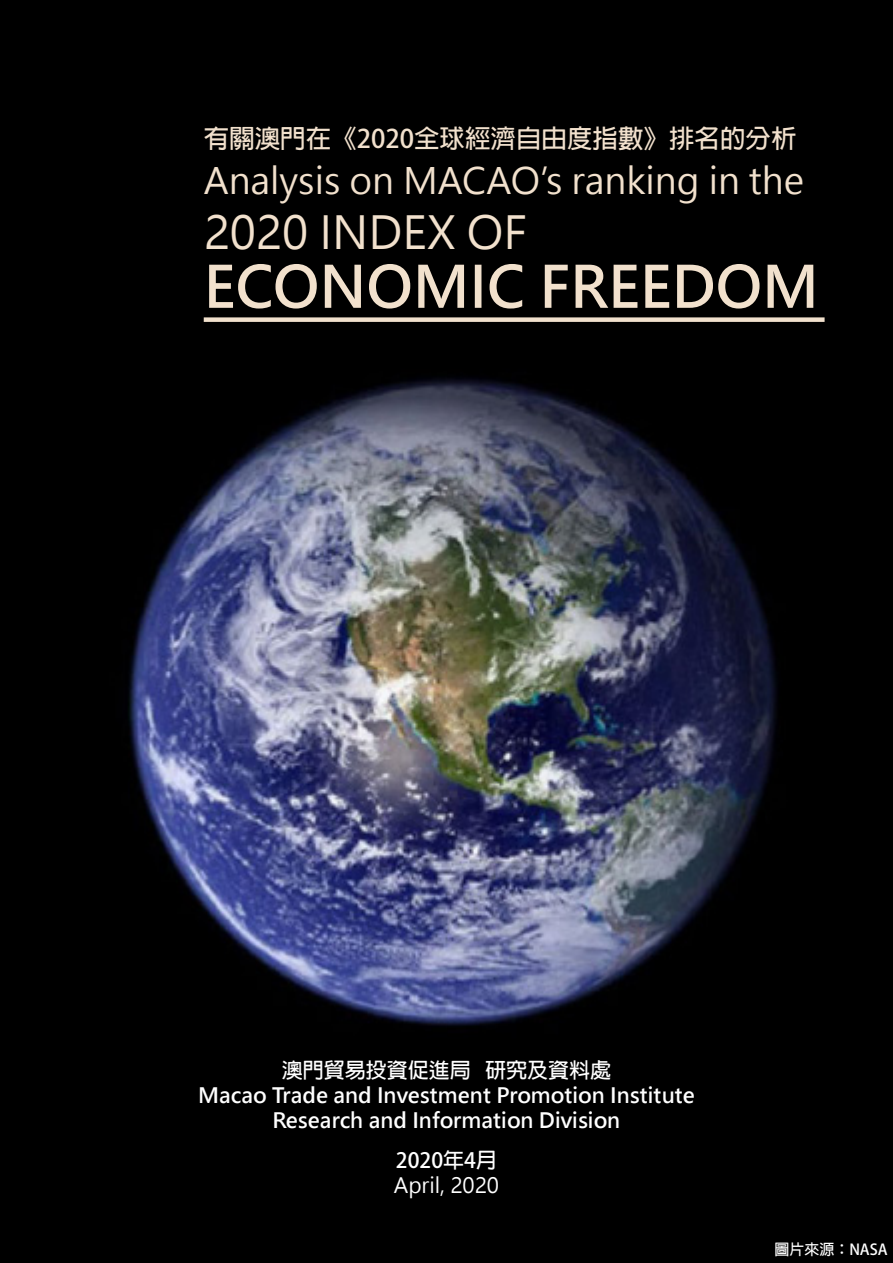
<style>
.page{position:relative;width:893px;height:1263px;background:#fff}
.page>*{position:absolute;margin:0;border:0;box-sizing:border-box;transform-origin:0 0}
.t1{font:57px "Microsoft Jheng Hei UI Bold";color:#f2e1cd}
.t2{font:45px "Microsoft Jheng Hei UI Regular";color:#f2e1cd}
.t3{font:36px "Microsoft Jheng Hei UI Regular";color:#f2e1cd}
.t4{font:700 25.5px "Adobe Fan Heiti Std";color:#f2e1cd}
.t5{font:21px "Microsoft Jheng Hei UI Bold";color:#fff}
.t6{font:700 21px "Adobe Fan Heiti Std";color:#fff}
.t7{font:21px "Microsoft Jheng Hei UI Regular";color:#fff}
.t8{font:700 15px "Adobe Fan Heiti Std";color:#fff}
</style>
<div class="page">
<img style="left:0;top:0;width:893px;height:1263px">
<div style="left:204px;top:317px;width:621px;height:5px;background:#f2e1cd"></div>
<p class="t4" style="left:204px;top:123px;width:594px">有關澳門在《2020全球經濟自由度指數》排名的分析</p>
<p class="t3" style="left:204px;top:158px;width:602px">Analysis on MACAO’s ranking in the</p>
<p class="t2" style="left:204px;top:204px;width:325px">2020 INDEX OF</p>
<p class="t1" style="left:204px;top:251px;width:616px">ECONOMIC FREEDOM</p>
<p class="t6" style="left:282px;top:1057px;width:331px">澳門貿易投資促進局 研究及資料處</p>
<p class="t5" style="left:198px;top:1082px;width:498px">Macao Trade and Investment Promotion Institute</p>
<p class="t5" style="left:273px;top:1107px;width:349px">Research and Information Division</p>
<p class="t6" style="left:396px;top:1147px;width:103px">2020年4月</p>
<p class="t7" style="left:394px;top:1172px;width:107px">April, 2020</p>
<p class="t8" style="left:774px;top:1240px;width:115px">圖片來源：NASA</p>
</div>
